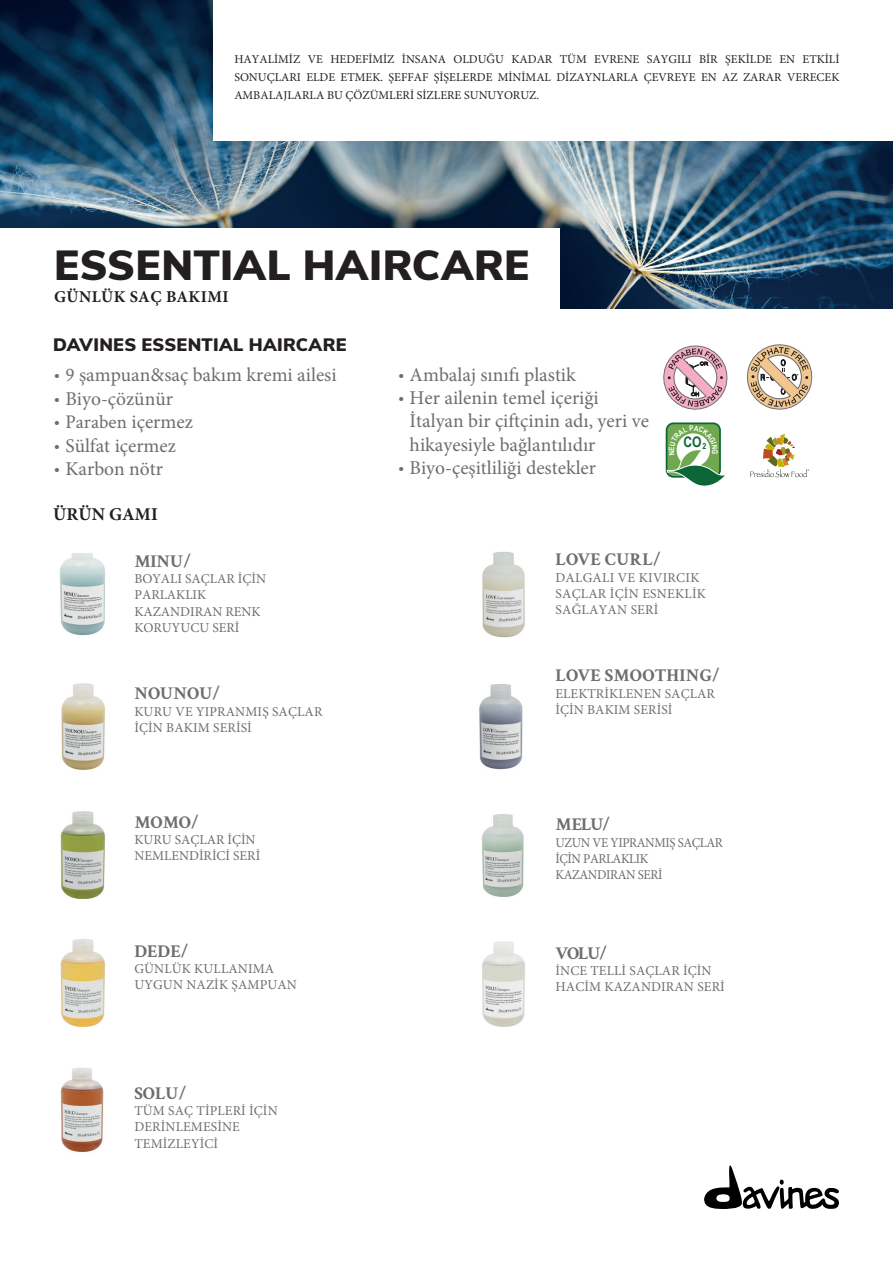
<style>
.page{position:relative;width:893px;height:1263px;background:#fff}
.page>*{position:absolute;margin:0;border:0;box-sizing:border-box;transform-origin:0 0}
.t1{font:900 42px "Nunito Sans";letter-spacing:.015em;color:#231f20}
.t2{font:19.5px/23.4px "Minion Pro";color:#6c6d70}
.t3{font:19.5px "Crimson Text";color:#6c6d70}
.t4{font:700 18px "Crimson Text";color:#6c6d70}
.t5{font:900 18px "Nunito Sans";letter-spacing:.02em;color:#231f20}
.t6{font:700 18px "Minion Pro";letter-spacing:.005em;color:#231f20}
.t7{font:700 16.5px "Minion Pro";letter-spacing:.03em;color:#231f20}
.t8{font:700 14.55px "Arial Narrow";color:#0c6638}
.t9{font:13.5px/16.2px "Minion Pro";letter-spacing:.01em;color:#6c6d70}
.t10{font:13.5px/16.2px "Minion Pro";letter-spacing:-.03em;color:#6c6d70;scale:.95 1}
.t11{font:12px/18px "Minion Pro";color:#231f20;text-align:justify}
.s1{font-family:"Crimson Text"}
.s2{font-family:"Minion Pro"}
</style>
<div class="page">
<img style="left:0;top:0;width:893px;height:308px">
<svg style="left:750px;top:434px;width:59px;height:43px"></svg>
<svg style="left:663px;top:345px;width:65px;height:65px"></svg>
<img style="left:59px;top:553px;width:46px;height:83px">
<img style="left:60px;top:1067px;width:44px;height:85px">
<img style="left:61px;top:683px;width:44px;height:87px">
<img style="left:479px;top:684px;width:44px;height:86px">
<img style="left:482px;top:551px;width:43px;height:87px">
<img style="left:60px;top:811px;width:45px;height:88px">
<img style="left:482px;top:814px;width:42px;height:83px">
<img style="left:60px;top:939px;width:45px;height:88px">
<img style="left:482px;top:941px;width:43px;height:86px">
<svg style="left:746px;top:344px;width:67px;height:66px"></svg>
<div style="left:213px;top:0;width:680px;height:141px;background:#fff"></div>
<div style="left:666px;top:422px;width:55px;height:56px;border:2px solid #0c6638;border-radius:7px"></div>
<svg style="left:704px;top:1165px;width:135px;height:44px"></svg>
<div style="left:0;top:228px;width:560px;height:93px;background:#fff"></div>
<svg style="left:666px;top:425px;width:59px;height:62px"></svg>
<p class="t11" style="left:234px;top:50px;width:607px">HAYALİMİZ VE HEDEFİMİZ İNSANA OLDUĞU KADAR TÜM EVRENE SAYGILI BİR ŞEKİLDE EN ETKİLİ SONUÇLARI ELDE ETMEK. ŞEFFAF ŞİŞELERDE MİNİMAL DİZAYNLARLA ÇEVREYE EN AZ ZARAR VERECEK AMBALAJLARLA BU ÇÖZÜMLERİ SİZLERE SUNUYORUZ.</p>
<h1 class="t1" style="left:54px;top:234px;width:477px">ESSENTIAL HAIRCARE</h1>
<p class="t7" style="left:54px;top:285px;width:176px">GÜNLÜK SAÇ BAKIMI</p>
<h3 class="t5" style="left:53px;top:331px;width:295px">DAVINES ESSENTIAL HAIRCARE</h3>
<h2 class="t2" style="left:53px;top:364px;width:285px"><span class="s1">• 9</span> şampuan&amp;saç bakım kremi ailesi</h2>
<h2 class="t2" style="left:53px;top:387px;width:121px"><span class="s1">•</span> Biyo-çözünür</h2>
<h2 class="t3" style="left:53px;top:409px;width:141px">• Paraben <span class="s2">içermez</span></h2>
<h2 class="t2" style="left:53px;top:434px;width:124px"><span class="s1">•</span> Sülfat içermez</h2>
<h2 class="t2" style="left:53px;top:457px;width:111px"><span class="s1">•</span> Karbon nötr</h2>
<h3 class="t6" style="left:53px;top:501px;width:106px">ÜRÜN GAMI</h3>
<h2 class="t2" style="left:397px;top:363px;width:180px"><span class="s1">•</span> Ambalaj sınıfı plastik</h2>
<h2 class="t2" style="left:410px;top:386px;width:241px;text-indent:-12px"><span class="s1">•</span> Her ailenin temel içeriği<br>İtalyan bir çiftçinin adı, yeri ve hikayesiyle bağlantılıdır</h2>
<h2 class="t2" style="left:397px;top:456px;width:200px"><span class="s1">•</span> Biyo-çeşitliliği destekler</h2>
<p class="t8" style="left:683px;top:431px;width:24px">CO<sub>2</sub></p>
<h3 class="t4" style="left:134px;top:550px;width:58px">MINU/</h3>
<p class="t9" style="left:134px;top:571px;width:133px">BOYALI SAÇLAR İÇİN<br>PARLAKLIK<br>KAZANDIRAN RENK<br>KORUYUCU SERİ</p>
<h3 class="t4" style="left:134px;top:683px;width:87px">NOUNOU/</h3>
<p class="t9" style="left:134px;top:703px;width:190px">KURU VE YIPRANMIŞ SAÇLAR<br>İÇİN BAKIM SERİSİ</p>
<h3 class="t4" style="left:134px;top:811px;width:66px">MOMO/</h3>
<p class="t9" style="left:134px;top:832px;width:127px">KURU SAÇLAR İÇİN<br>NEMLENDİRİCİ SERİ</p>
<h3 class="t4" style="left:134px;top:940px;width:55px">DEDE/</h3>
<p class="t9" style="left:134px;top:961px;width:164px">GÜNLÜK KULLANIMA<br>UYGUN NAZİK ŞAMPUAN</p>
<h3 class="t4" style="left:134px;top:1082px;width:53px">SOLU/</h3>
<p class="t9" style="left:134px;top:1103px;width:145px">TÜM SAÇ TİPLERİ İÇİN<br>DERİNLEMESİNE<br>TEMİZLEYİCİ</p>
<h3 class="t4" style="left:555px;top:548px;width:107px">LOVE CURL/</h3>
<p class="t9" style="left:555px;top:569px;width:152px">DALGALI VE KIVIRCIK<br>SAÇLAR İÇİN ESNEKLİK<br>SAĞLAYAN SERİ</p>
<h3 class="t4" style="left:555px;top:664px;width:166px">LOVE SMOOTHING/</h3>
<p class="t9" style="left:555px;top:685px;width:161px">ELEKTRİKLENEN SAÇLAR<br>İÇİN BAKIM SERİSİ</p>
<h3 class="t4" style="left:555px;top:813px;width:56px">MELU/</h3>
<p class="t10" style="left:555px;top:834px;width:178px">UZUN VE YIPRANMIŞ SAÇLAR<br>İÇİN PARLAKLIK<br>KAZANDIRAN SERİ</p>
<h3 class="t4" style="left:555px;top:942px;width:53px">VOLU/</h3>
<p class="t9" style="left:555px;top:963px;width:171px">İNCE TELLİ SAÇLAR İÇİN<br>HACİM KAZANDIRAN SERİ</p>
</div>
